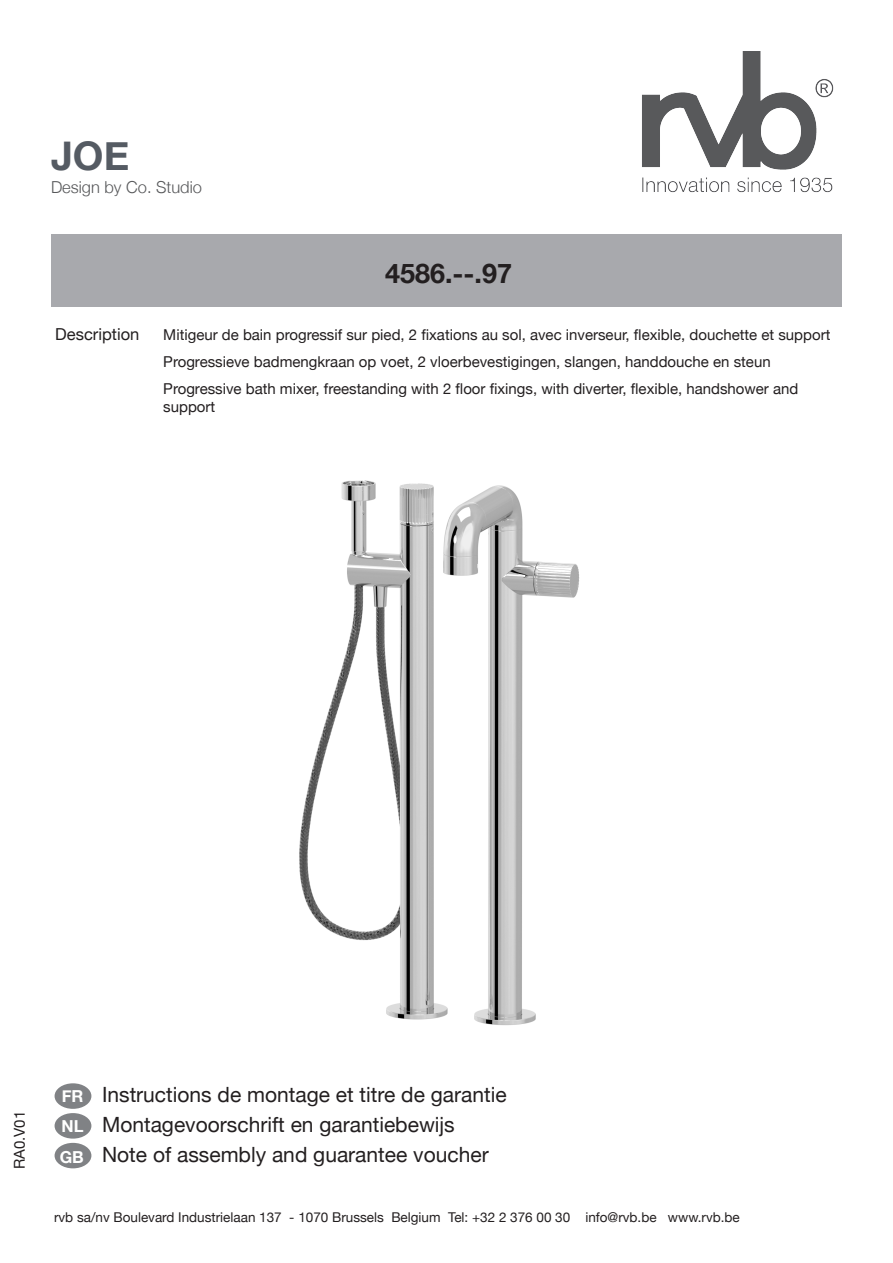
<style>
.page{position:relative;width:893px;height:1263px;background:#fff}
.page>*{position:absolute;margin:0;border:0;box-sizing:border-box;transform-origin:0 0}
.t1{font:700 39.45px "Helvetica Neue";color:#555b63}
.t2{font:700 27px "Helvetica Neue";color:#231f20}
.t3{font:21px "Helvetica Neue";color:#231f20}
.t4{font:300 16.5px "Helvetica Neue";color:#57585a}
.t5{font:16.5px "Helvetica Neue";color:#231f20}
.t6{font:700 16.5px "Helvetica Neue";color:#fff}
.t7{font:15px/18px "Helvetica Neue";color:#231f20}
.t8{font:13.5px "Helvetica Neue";color:#231f20}
</style>
<div class="page">
<img style="left:299px;top:480px;width:281px;height:546px">
<img style="left:642px;top:51px;width:192px;height:142px">
<div style="left:51px;top:234px;width:791px;height:72px;background:#a8a9ad"></div>
<div style="left:55px;top:1113px;width:36px;height:25px;background:#808285;border-radius:50%"></div>
<div style="left:55px;top:1083px;width:36px;height:26px;background:#808285;border-radius:50%"></div>
<div style="left:55px;top:1143px;width:36px;height:25px;background:#808285;border-radius:50%"></div>
<p class="t1" style="left:51px;top:132px;width:80px">JOE</p>
<p class="t4" style="left:51px;top:177px;width:152px">Design by Co. Studio</p>
<p class="t2" style="left:385px;top:257px;width:129px">4586.--.97</p>
<p class="t5" style="left:55px;top:324px;width:86px">Description</p>
<p class="t7" style="left:163px;top:325px;width:669px">Mitigeur de bain progressif sur pied, 2 fixations au sol, avec inverseur, flexible, douchette et support</p>
<p class="t7" style="left:163px;top:352px;width:609px">Progressieve badmengkraan op voet, 2 vloerbevestigingen, slangen, handdouche en steun</p>
<p class="t7" style="left:163px;top:379px;width:637px">Progressive bath mixer, freestanding with 2 floor fixings, with diverter, flexible, handshower and support</p>
<p class="t7" style="left:10px;top:1169px;width:60px;rotate:-90deg">RA0.V01</p>
<p class="t6" style="left:62px;top:1086px;width:23px">FR</p>
<p class="t6" style="left:62px;top:1116px;width:24px">NL</p>
<p class="t6" style="left:60px;top:1147px;width:26px">GB</p>
<p class="t3" style="left:102px;top:1082px;width:406px">Instructions de montage et titre de garantie</p>
<p class="t3" style="left:102px;top:1112px;width:354px">Montagevoorschrift en garantiebewijs</p>
<p class="t3" style="left:102px;top:1142px;width:388px">Note of assembly and guarantee voucher</p>
<p class="t8" style="left:54px;top:1209px;width:687px">rvb sa/nv Boulevard Industrielaan 137 - 1070 Brussels Belgium Tel: +32 2 376 00 30 info@rvb.be www.rvb.be</p>
</div>
